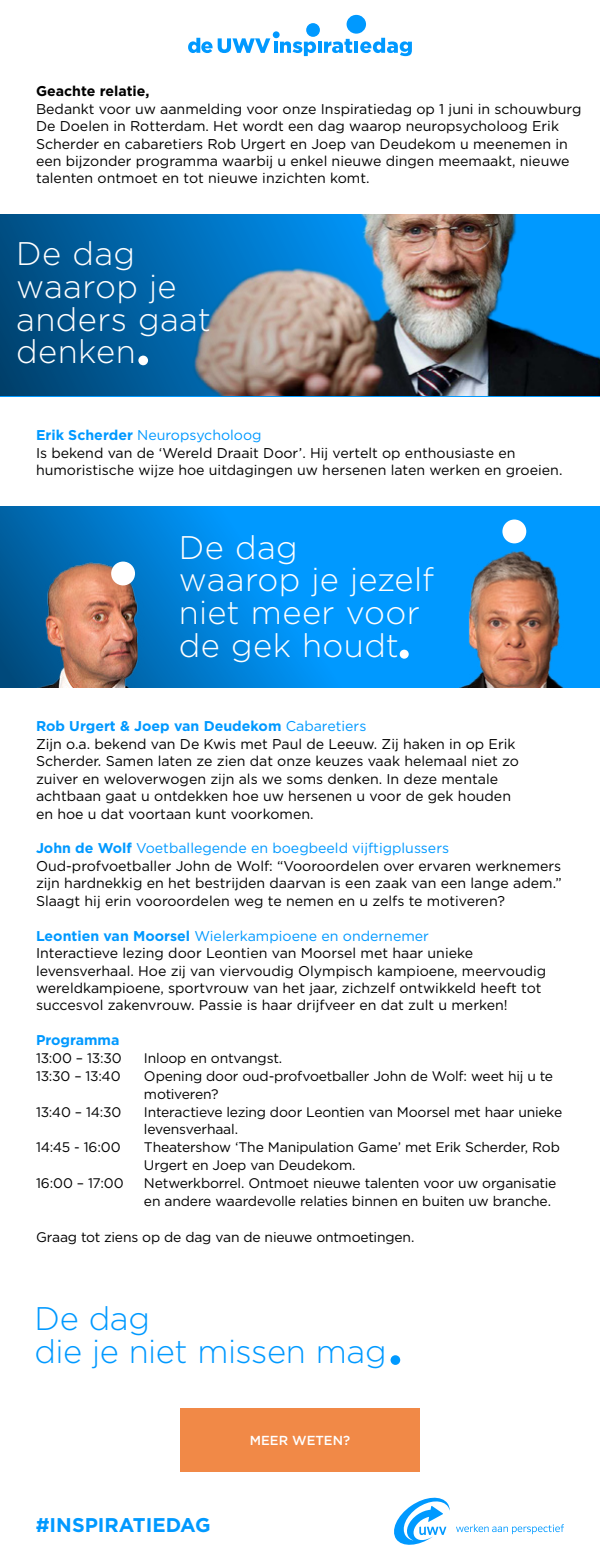
<style>
.page{position:relative;width:600px;height:1564px;background:#fff}
.page>*{position:absolute;margin:0;border:0;box-sizing:border-box;transform-origin:0 0}
.t1{font:300 32.7px/32.7px "Gotham";letter-spacing:.01em;color:#fff}
.t2{font:300 32.7px/32.7px "Gotham";letter-spacing:-.015em;color:#09f}
.t3{font:700 19.8px "Gotham";color:#09f}
.t4{font:14.2px/17.4px "Gotham";color:#000}
.t5{font:700 14.2px "Gotham";color:#000}
.t6{font:700 14.2px "Gotham";color:#09f}
.t7{font:13.9px/17.9px "Gotham";letter-spacing:-.015em;color:#000}
.t8{font:500 13.1px "Gotham";color:#fff}
.s1{font-weight:700;color:#09f}
.s2{color:#09f}
</style>
<div class="page">
<svg style="left:0;top:506px;width:454px;height:182px;background:#008cea"></svg>
<div style="left:400px;top:650px;width:9px;height:9px;background:#fff;border-radius:50%"></div>
<img style="left:454px;top:506px;width:146px;height:182px">
<img style="left:27px;top:506px;width:121px;height:182px">
<div style="left:111px;top:562px;width:24px;height:23px;background:#fff;border-radius:50%"></div>
<div style="left:502px;top:520px;width:24px;height:23px;background:#fff;border-radius:50%"></div>
<div style="left:391px;top:1355px;width:9px;height:10px;background:#09f;border-radius:50%"></div>
<div style="left:180px;top:1408px;width:240px;height:64px;background:#f18947"></div>
<img style="left:0;top:214px;width:600px;height:182px">
<div style="left:138px;top:356px;width:10px;height:9px;background:#fff;border-radius:50%"></div>
<svg style="left:394px;top:1497px;width:56px;height:48px"></svg>
<svg style="left:456px;top:1524px;width:108px;height:10px"></svg>
<hr style="left:354px;top:42px;width:4px;height:11px;background:#09f">
<hr style="left:318px;top:42px;width:4px;height:11px;background:#09f">
<hr style="left:274px;top:42px;width:4px;height:11px;background:#09f">
<div style="left:273px;top:31px;width:7px;height:7px;background:#09f;border-radius:50%"></div>
<div style="left:306px;top:23px;width:14px;height:14px;background:#09f;border-radius:50%"></div>
<div style="left:347px;top:15px;width:19px;height:19px;background:#09f;border-radius:50%"></div>
<svg style="left:360px;top:38px;width:52px;height:18px"></svg>
<svg style="left:324px;top:39px;width:28px;height:14px"></svg>
<svg style="left:280px;top:41px;width:36px;height:15px"></svg>
<svg style="left:188px;top:38px;width:82px;height:15px"></svg>
<p class="t5" style="left:36px;top:83px;width:115px">Geachte relatie,</p>
<p class="t4" style="left:36px;top:100px;width:547px">Bedankt voor uw aanmelding voor onze Inspiratiedag op 1 juni in schouwburg De Doelen in Rotterdam. Het wordt een dag waarop neuropsycholoog Erik Scherder en cabaretiers Rob Urgert en Joep van Deudekom u meenemen in een bijzonder programma waarbij u enkel nieuwe dingen meemaakt, nieuwe talenten ontmoet en tot nieuwe inzichten komt.</p>
<h1 class="t1" style="left:16px;top:237px;width:196px">De dag waarop je anders gaat denken</h1>
<p class="t4" style="left:36px;top:427px;width:528px"><span class="s1">Erik Scherder</span> <span class="s2">Neuropsycholoog<br></span>Is bekend van de ‘Wereld Draait Door .’ Hij vertelt op enthousiaste en humoristische wijze hoe uitdagingen uw hersenen laten werken en groeien.</p>
<h1 class="t1" style="left:179px;top:531px;width:257px">De dag<br>waarop je jezelf niet meer voor de gek houdt</h1>
<p class="t4" style="left:36px;top:718px;width:485px"><span class="s1">Rob Urgert &amp; Joep van Deudekom</span> <span class="s2">Cabaretiers<br></span>Zijn o .a. bekend van De Kwis met Paul de Leeuw. Zij haken in op Erik Scherder. Samen laten ze zien dat onze keuzes vaak helemaal niet zo zuiver en weloverwogen zijn als we soms denken In. deze mentale achtbaan gaat u ontdekken hoe uw hersenen u voor de gek houden en hoe u dat voortaan kunt voorkomen.</p>
<p class="t4" style="left:36px;top:840px;width:527px"><span class="s1">John de Wolf</span> <span class="s2">Voetballegende en boegbeeld vijftigplussers </span>Oud-profvoetballer John de Wolf “: Vooroordelen over ervaren werknemers zijn hardnekkig en het bestrijden daarvan is een zaak van een lange adem “.<br>Slaagt hij erin vooroordelen weg te nemen en u zelfs te motiveren?</p>
<p class="t4" style="left:36px;top:927px;width:512px"><span class="s1">Leontien van Moorsel</span> <span class="s2">Wielerkampioene en ondernemer<br></span>Interactieve lezing door Leontien van Moorsel met haar unieke levensverhaal. Hoe zij van viervoudig Olympisch kampioene, meervoudig wereldkampioene, sportvrouw van het jaar, zichzelf ontwikkeld heeft tot succesvol zakenvrouw. Passie is haar drijfveer en dat zult u merken!</p>
<p class="t6" style="left:36px;top:1032px;width:85px">Programma</p>
<p class="t7" style="left:144px;top:1049px;width:140px">Inloop en ontvangst.</p>
<p class="t7" style="left:36px;top:1049px;width:87px">13:00 – 13:30</p>
<p class="t7" style="left:36px;top:1067px;width:86px">13:30 – 13:40</p>
<p class="t7" style="left:36px;top:1103px;width:87px">13:40 – 14:30</p>
<p class="t7" style="left:36px;top:1138px;width:86px">14:45 - 16:00</p>
<p class="t7" style="left:36px;top:1174px;width:89px">16:00 – 17:00</p>
<p class="t7" style="left:144px;top:1067px;width:411px">Opening door oud-profvoetballer John de Wolf: weet hij u te</p>
<p class="t7" style="left:144px;top:1085px;width:420px">motiveren?<br>Interactieve lezing door Leontien van Moorsel met haar unieke</p>
<p class="t7" style="left:144px;top:1121px;width:418px">levensverhaal.<br>Theatershow ‘The Manipulation Game’ met Erik Scherder, Rob</p>
<p class="t7" style="left:144px;top:1156px;width:414px">Urgert en Joep van Deudekom.<br>Netwerkborrel. Ontmoet nieuwe talenten voor uw organisatie</p>
<p class="t7" style="left:144px;top:1192px;width:409px">en andere waardevolle relaties binnen en buiten uw branche.</p>
<p class="t7" style="left:36px;top:1228px;width:380px">Graag tot ziens op de dag van de nieuwe ontmoetingen.</p>
<h1 class="t2" style="left:34px;top:1302px;width:354px">De dag<br>die je niet missen mag</h1>
<h2 class="t3" style="left:36px;top:1513px;width:176px">#INSPIRATIEDAG</h2>
<p class="t8" style="left:250px;top:1433px;width:102px">MEER WETEN?</p>
</div>
